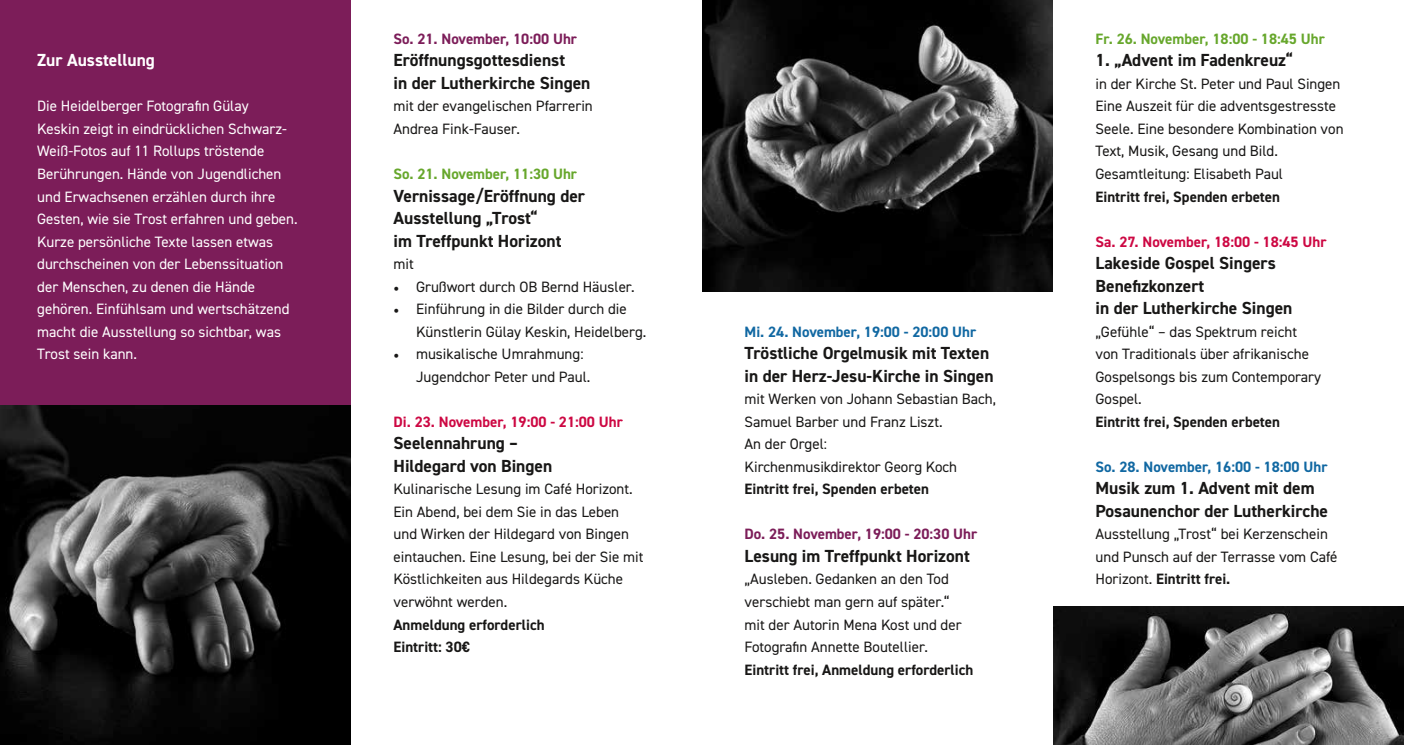
<style>
.page{position:relative;width:1404px;height:745px;background:#fff}
.page>*{position:absolute;margin:0;border:0;box-sizing:border-box;transform-origin:0 0}
.t1{font:700 17.5px/22.5px "DIN2014";color:#181716}
.t2{font:700 17.5px "DIN2014";color:#fff}
.t3{font:15px/22.5px "DIN2014";color:#181716}
.t4{font:15px/22.5px "DIN2014";color:#fff}
.t5{font:700 15px/22.5px "DIN2014";color:#181716}
.t6{font:700 15px "DIN2014";color:#cd0843}
.t7{font:700 15px "DIN2014";color:#1168a2}
.t8{font:700 15px "DIN2014";color:#7c1d59}
.t9{font:700 15px "DIN2014";color:#67a72c}
.s1{font-family:"Minion Pro"}
.s2{font-weight:700}
</style>
<div class="page">
<img style="left:0;top:404px;width:351px;height:340px">
<div style="left:0;top:0;width:351px;height:404px;background:#7c1d59"></div>
<img style="left:702px;top:0;width:350px;height:291px">
<img style="left:1053px;top:606px;width:350px;height:138px">
<p class="t2" style="left:37px;top:49px;width:119px">Zur Ausstellung</p>
<p class="t4" style="left:37px;top:95px;width:262px">Die Heidelberger Fotografin Gülay<br>Keskin zeigt in eindrücklichen Schwarz-Weiß-Fotos auf 11 Rollups tröstende Berührungen. Hände von Jugendlichen und Erwachsenen erzählen durch ihre Gesten, wie sie Trost erfahren und geben.<br>Kurze persönliche Texte lassen etwas durchscheinen von der Lebenssituation der Menschen, zu denen die Hände gehören. Einfühlsam und wertschätzend macht die Ausstellung so sichtbar, was Trost sein kann.</p>
<p class="t8" style="left:393px;top:29px;width:185px">So. 21. November, 10:00 Uhr</p>
<p class="t1" style="left:393px;top:49px;width:198px">Eröffnungsgottesdienst<br>in der Lutherkirche Singen</p>
<p class="t3" style="left:393px;top:95px;width:201px">mit der evangelischen Pfarrerin<br>Andrea Fink-Fauser.</p>
<p class="t9" style="left:393px;top:164px;width:185px">So. 21. November, 11:30 Uhr</p>
<p class="t1" style="left:393px;top:184px;width:193px">Vernissage/Eröffnung der<br>Ausstellung „Trost“<br>im Treffpunkt Horizont</p>
<p class="t3" style="left:393px;top:252px;width:22px">mit</p>
<p class="t3" style="left:393px;top:275px;width:243px"><span class="s1">•</span> Grußwort durch OB Bernd Häusler.</p>
<p class="t3" style="left:416px;top:297px;width:232px;text-indent:-22px"><span class="s1">•</span> Einführung in die Bilder durch die<br>Künstlerin Gülay Keskin, Heidelberg.</p>
<p class="t3" style="left:416px;top:342px;width:176px;text-indent:-22px"><span class="s1">•</span> musikalische Umrahmung:<br>Jugendchor Peter und Paul.</p>
<p class="t6" style="left:393px;top:411px;width:231px">Di. 23. November, 19:00 - 21:00 Uhr</p>
<p class="t1" style="left:393px;top:431px;width:160px">Seelennahrung –<br>Hildegard von Bingen</p>
<p class="t3" style="left:393px;top:477px;width:251px">Kulinarische Lesung im Café Horizont.<br>Ein Abend, bei dem Sie in das Leben und Wirken der Hildegard von Bingen eintauchen. Eine Lesung, bei der Sie mit Köstlichkeiten aus Hildegards Küche verwöhnt werden.</p>
<p class="t5" style="left:393px;top:612px;width:152px">Anmeldung erforderlich<br>Eintritt: 30€</p>
<p class="t7" style="left:744px;top:321px;width:233px">Mi. 24. November, 19:00 - 20:00 Uhr</p>
<p class="t1" style="left:744px;top:341px;width:251px">Tröstliche Orgelmusik mit Texten in der Herz-Jesu-Kirche in Singen</p>
<p class="t3" style="left:744px;top:387px;width:253px">mit Werken von Johann Sebastian Bach,<br>Samuel Barber und Franz Liszt.<br>An der Orgel:<br>Kirchenmusikdirektor Georg Koch</p>
<p class="t5" style="left:744px;top:477px;width:186px">Eintritt frei, Spenden erbeten</p>
<p class="t8" style="left:744px;top:524px;width:234px">Do. 25. November, 19:00 - 20:30 Uhr</p>
<p class="t1" style="left:744px;top:544px;width:227px">Lesung im Treffpunkt Horizont</p>
<p class="t3" style="left:744px;top:567px;width:218px">„Ausleben. Gedanken an den Tod verschiebt man gern auf später.“ mit der Autorin Mena Kost und der<br>Fotografin Annette Boutellier.</p>
<p class="t5" style="left:744px;top:657px;width:230px">Eintritt frei, Anmeldung erforderlich</p>
<p class="t9" style="left:1095px;top:29px;width:231px">Fr. 26. November, 18:00 - 18:45 Uhr</p>
<p class="t1" style="left:1095px;top:49px;width:199px">1. „Advent im Fadenkreuz“</p>
<p class="t3" style="left:1095px;top:72px;width:249px">in der Kirche St. Peter und Paul Singen Eine Auszeit für die adventsgestresste Seele. Eine besondere Kombination von Text, Musik, Gesang und Bild.<br>Gesamtleitung: Elisabeth Paul</p>
<p class="t5" style="left:1095px;top:185px;width:186px">Eintritt frei, Spenden erbeten</p>
<p class="t6" style="left:1095px;top:231px;width:232px">Sa. 27. November, 18:00 - 18:45 Uhr</p>
<p class="t1" style="left:1095px;top:251px;width:198px">Lakeside Gospel Singers<br>Benefizkonzert<br>in der Lutherkirche Singen</p>
<p class="t3" style="left:1095px;top:320px;width:227px">„Gefühle“ – das Spektrum reicht von Traditionals über afrikanische<br>Gospelsongs bis zum Contemporary<br>Gospel.</p>
<p class="t5" style="left:1095px;top:410px;width:186px">Eintritt frei, Spenden erbeten</p>
<p class="t7" style="left:1095px;top:456px;width:233px">So. 28. November, 16:00 - 18:00 Uhr</p>
<p class="t1" style="left:1095px;top:476px;width:234px">Musik zum 1. Advent mit dem<br>Posaunenchor der Lutherkirche</p>
<p class="t3" style="left:1095px;top:522px;width:243px">Ausstellung „Trost“ bei Kerzenschein und Punsch auf der Terrasse vom Café<br>Horizont. <span class="s2">Eintritt frei.</span></p>
</div>
